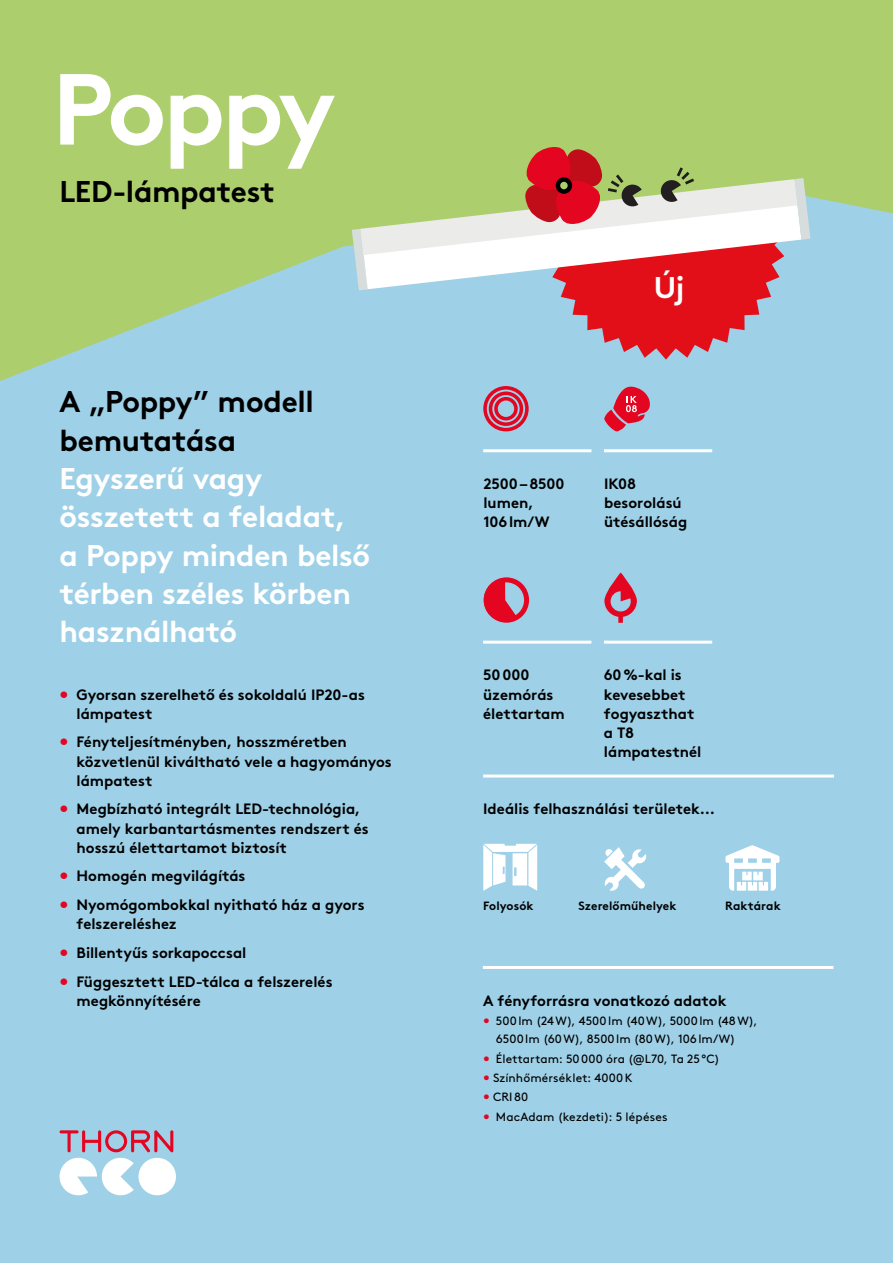
<style>
.page{position:relative;width:893px;height:1263px;background:#9ed0e7}
.page>*{position:absolute;margin:0;border:0;box-sizing:border-box;transform-origin:0 0}
.t1{font:700 100.65px "Brown";letter-spacing:-.04em;color:#fff}
.t2{font:700 30px/38.2px "Brown";letter-spacing:-.01em;color:#fff}
.t3{font:700 30px/38.2px "Brown";letter-spacing:-.01em;color:#000}
.t4{font:700 15px/19.2px "Brown";color:#000}
.t5{font:12px/18px "Brown";letter-spacing:.01em;color:#000}
.t6{font:700 12px "Brown";letter-spacing:.005em;color:#000}
.s1{color:#e40521}
</style>
<div class="page">
<svg style="left:0;top:0;width:893px;height:381px;fill:#adce6d"></svg>
<hr style="left:483px;top:966px;width:350px;height:3px;background:#fff">
<hr style="left:483px;top:774px;width:351px;height:3px;background:#fff">
<hr style="left:604px;top:641px;width:108px;height:3px;background:#fff">
<hr style="left:483px;top:449px;width:108px;height:3px;background:#fff">
<hr style="left:604px;top:449px;width:108px;height:3px;background:#fff">
<hr style="left:483px;top:641px;width:108px;height:3px;background:#fff">
<svg style="left:604px;top:572px;width:33px;height:51px"></svg>
<svg style="left:604px;top:387px;width:46px;height:44px"></svg>
<svg style="left:604px;top:847px;width:42px;height:44px"></svg>
<svg style="left:483px;top:386px;width:46px;height:45px"></svg>
<svg style="left:484px;top:580px;width:33px;height:40px"></svg>
<div style="left:484px;top:577px;width:45px;height:46px;border:5px solid #e40521;border-radius:50%"></div>
<svg style="left:483px;top:844px;width:54px;height:47px"></svg>
<svg style="left:725px;top:845px;width:54px;height:46px"></svg>
<svg style="left:352px;top:146px;width:458px;height:214px"></svg>
<svg style="left:555px;top:177px;width:17px;height:17px"></svg>
<div style="left:560px;top:182px;width:8px;height:7px;background:#adce6d;border-radius:50%"></div>
<div style="left:138px;top:1158px;width:38px;height:37px;background:#fff;border-radius:50%"></div>
<svg style="left:60px;top:1130px;width:113px;height:65px"></svg>
<h1 class="t1" style="left:52px;top:28px;width:285px">Poppy</h1>
<h2 class="t3" style="left:60px;top:169px;width:217px">LED-lámpatest</h2>
<h2 class="t3" style="left:60px;top:380px;width:256px">A „Poppy” modell bemutatása</h2>
<h2 class="t2" style="left:60px;top:456px;width:312px">Egyszerű vagy összetett a feladat, a Poppy minden belső térben széles körben használható</h2>
<p class="t4" style="left:77px;top:683px;width:290px;text-indent:-17px"><span class="s1">•</span> Gyorsan szerelhető és sokoldalú IP20-as lámpatest</p>
<p class="t4" style="left:77px;top:731px;width:317px;text-indent:-17px"><span class="s1">•</span> Fényteljesítményben, hosszméretben közvetlenül kiváltható vele a hagyományos lámpatest</p>
<p class="t4" style="left:77px;top:798px;width:294px;text-indent:-17px"><span class="s1">•</span> Megbízható integrált LED-technológia, amely karbantartásmentes rendszert és hosszú élettartamot biztosít</p>
<p class="t4" style="left:60px;top:865px;width:187px"><span class="s1">•</span> Homogén megvilágítás</p>
<p class="t4" style="left:77px;top:894px;width:290px;text-indent:-17px"><span class="s1">•</span> Nyomógombokkal nyitható ház a gyors felszereléshez</p>
<p class="t4" style="left:60px;top:941px;width:188px"><span class="s1">•</span> Billentyűs sorkapoccsal</p>
<p class="t4" style="left:77px;top:970px;width:258px;text-indent:-17px"><span class="s1">•</span> Függesztett LED-tálca a felszerelés megkönnyítésére</p>
<h2 class="t2" style="left:654px;top:265px;width:32px">Új</h2>
<p class="t4" style="left:483px;top:473px;width:83px">2500–8500 lumen,<br>106lm/W</p>
<p class="t4" style="left:604px;top:473px;width:85px">IK08 besorolású ütésállóság</p>
<p class="t4" style="left:483px;top:664px;width:83px">50000 üzemórás élettartam</p>
<p class="t4" style="left:604px;top:664px;width:99px">60%-kal is kevesebbet fogyaszthat a T8 lámpatestnél</p>
<p class="t4" style="left:483px;top:798px;width:233px">Ideális felhasználási területek...</p>
<p class="t6" style="left:483px;top:896px;width:52px">Folyosók</p>
<p class="t6" style="left:578px;top:896px;width:100px">Szerelőműhelyek</p>
<p class="t6" style="left:725px;top:896px;width:57px">Raktárak</p>
<p class="t4" style="left:483px;top:989px;width:245px">A fényforrásra vonatkozó adatok</p>
<p class="t5" style="left:496px;top:1011px;width:263px;text-indent:-13px"><span class="s1">•</span> 500lm (24W), 4500lm (40W), 5000lm (48W),<br>6500lm (60W), 8500lm (80W), 106lm/W)</p>
<p class="t5" style="left:483px;top:1049px;width:238px"><span class="s1">•</span> Élettartam: 50000 óra (@L70, Ta 25°C)</p>
<p class="t5" style="left:483px;top:1068px;width:151px"><span class="s1">•</span> Színhőmérséklet: 4000K</p>
<p class="t5" style="left:483px;top:1087px;width:46px"><span class="s1">•</span> CRI80</p>
<p class="t5" style="left:483px;top:1106px;width:186px"><span class="s1">•</span> MacAdam (kezdeti): 5 lépéses</p>
</div>
